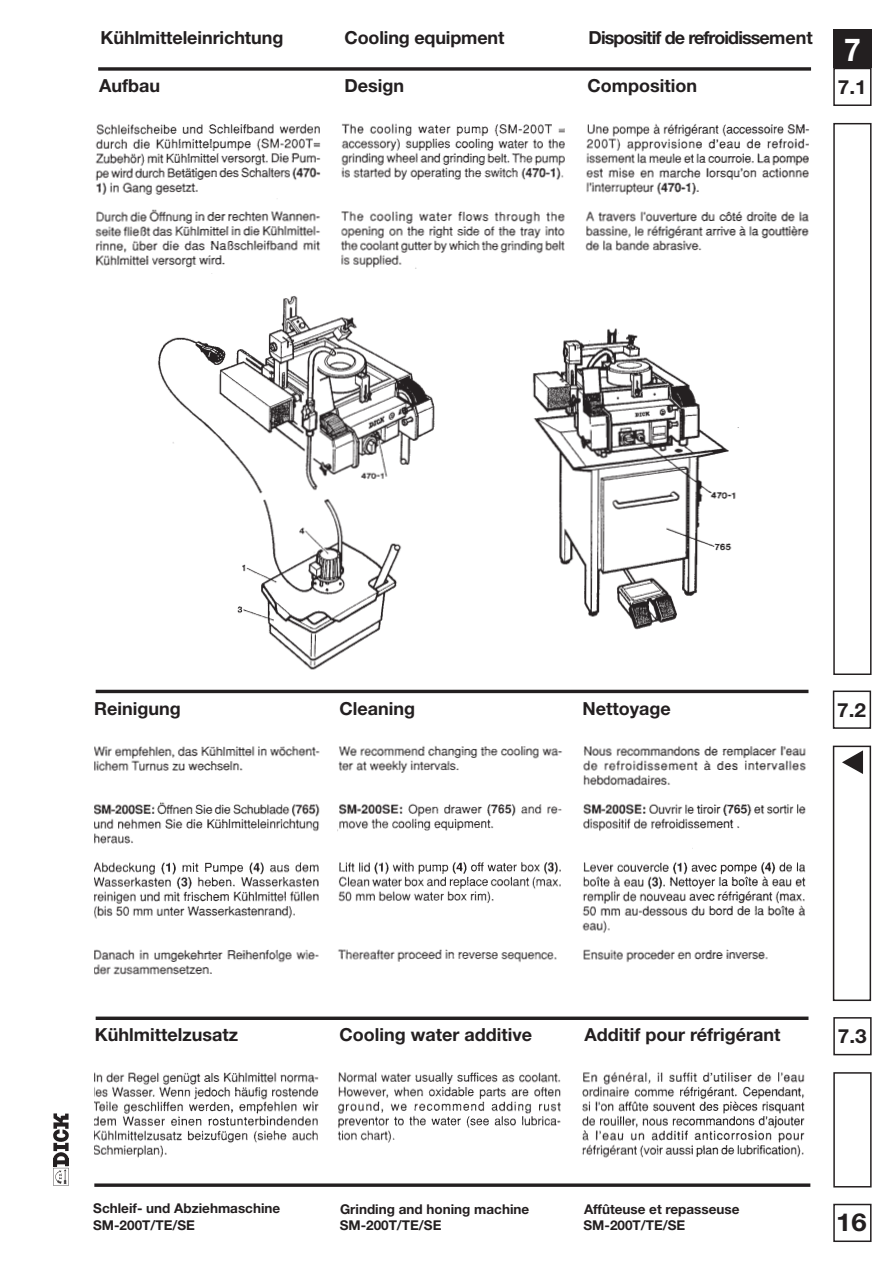
<style>
.page{position:relative;width:893px;height:1263px;background:#fff}
.page>*{position:absolute;margin:0;border:0;box-sizing:border-box;transform-origin:0 0}
.t1{font:700 31.65px "Helvetica Neue LT Std";color:#fff;scale:.95 1}
.t2{font:700 24.75px "Helvetica Neue LT Std";color:#231f20;scale:1.11 1}
.t3{font:700 19.5px "Helvetica Neue LT Std";color:#231f20;scale:1.07 1}
.t4{font:700 18px "Helvetica Neue LT Std";color:#231f20}
.t5{font:700 18px "Helvetica Neue LT Std";letter-spacing:-.05em;color:#231f20}
.t6{font:700 13.5px/16.2px "Helvetica Neue LT Std";color:#231f20}
</style>
<div class="page">
<img style="left:94px;top:123px;width:716px;height:1035px">
<svg style="left:94px;top:989px;width:716px;height:66px"></svg>
<svg style="left:94px;top:1183px;width:716px;height:4px;background:#433f40"></svg>
<div style="left:833px;top:1204px;width:38px;height:38px;border:2px solid #231f20"></div>
<div style="left:833px;top:30px;width:38px;height:38px;background:#231f20"></div>
<div style="left:833px;top:68px;width:38px;height:38px;border:2px solid #231f20"></div>
<div style="left:833px;top:123px;width:38px;height:552px;border:1px solid #231f20"></div>
<svg style="left:842px;top:750px;width:21px;height:24px"></svg>
<div style="left:268px;top:279px;width:33px;height:12px;background:#fff"></div>
<div style="left:833px;top:690px;width:38px;height:39px;border:2px solid #231f20"></div>
<div style="left:833px;top:746px;width:38px;height:255px;border:2px solid #231f20"></div>
<div style="left:833px;top:1017px;width:39px;height:38px;border:2px solid #231f20"></div>
<div style="left:833px;top:1072px;width:39px;height:115px;border:2px solid #231f20"></div>
<div style="left:54px;top:673px;width:761px;height:67px;background:#fff"></div>
<svg style="left:98px;top:67px;width:713px;height:4px;background:#423f3f"></svg>
<svg style="left:53px;top:1113px;width:16px;height:73px"></svg>
<svg style="left:96px;top:1016px;width:712px;height:4px;background:#423f3f"></svg>
<hr style="left:96px;top:690px;width:712px;height:3px;background:#231f20">
<div style="left:740px;top:431px;width:16px;height:14px;background:#fff"></div>
<div style="left:247px;top:257px;width:82px;height:31px;background:#fff"></div>
<div style="left:401px;top:278px;width:263px;height:47px;background:#fff"></div>
<div style="left:619px;top:793px;width:49px;height:9px;background:#fff"></div>
<p class="t4" style="left:101px;top:26px;width:184px">Kühlmitteleinrichtung</p>
<p class="t4" style="left:345px;top:26px;width:161px">Cooling equipment</p>
<p class="t5" style="left:589px;top:26px;width:226px">Dispositif de refroidissement</p>
<h1 class="t1" style="left:844px;top:30px;width:19px">7</h1>
<p class="t4" style="left:99px;top:74px;width:63px">Aufbau</p>
<p class="t4" style="left:344px;top:74px;width:61px">Design</p>
<p class="t4" style="left:587px;top:74px;width:111px">Composition</p>
<p class="t3" style="left:838px;top:75px;width:28px">7.1</p>
<p class="t4" style="left:94px;top:698px;width:88px">Reinigung</p>
<p class="t4" style="left:339px;top:698px;width:77px">Cleaning</p>
<p class="t4" style="left:582px;top:698px;width:90px">Nettoyage</p>
<p class="t3" style="left:837px;top:698px;width:28px">7.2</p>
<p class="t4" style="left:95px;top:1023px;width:145px">Kühlmittelzusatz</p>
<p class="t4" style="left:339px;top:1023px;width:194px">Cooling water additive</p>
<p class="t4" style="left:584px;top:1023px;width:197px">Additif pour réfrigérant</p>
<p class="t3" style="left:838px;top:1024px;width:28px">7.3</p>
<p class="t6" style="left:93px;top:1200px;width:189px">Schleif- und Abziehmaschine<br>SM-200T/TE/SE</p>
<p class="t6" style="left:340px;top:1200px;width:191px">Grinding and honing machine<br>SM-200T/TE/SE</p>
<p class="t6" style="left:583px;top:1200px;width:158px">Affûteuse et repasseuse<br>SM-200T/TE/SE</p>
<h2 class="t2" style="left:836px;top:1207px;width:29px">16</h2>
</div>
